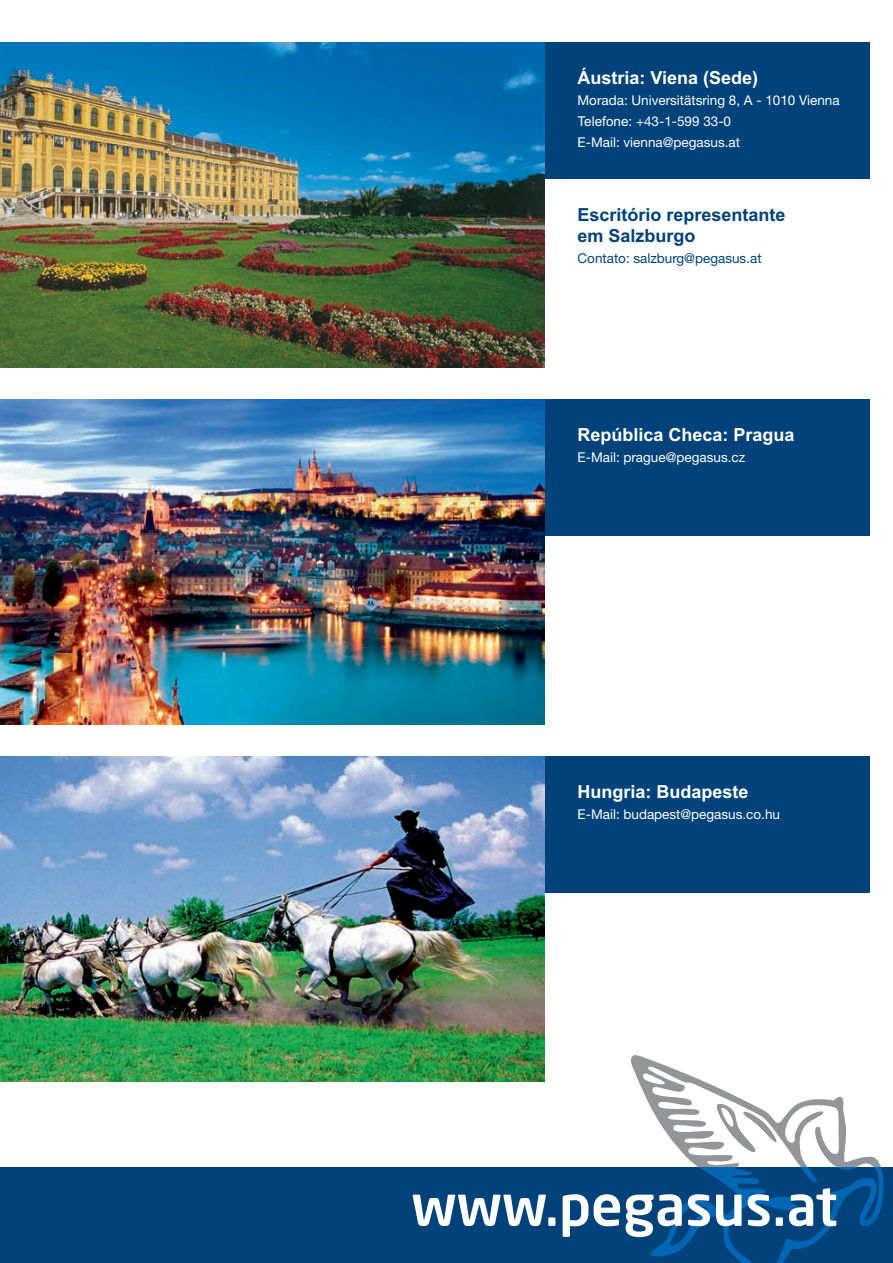
<style>
.page{position:relative;width:893px;height:1263px;background:#fff}
.page>*{position:absolute;margin:0;border:0;box-sizing:border-box;transform-origin:0 0}
.t1{font:500 55.35px "Neo Sans";color:#fff}
.t2{font:700 18px "Arial";color:#fff}
.t3{font:700 18px/21px "Arial";color:#004279}
.t4{font:13.5px/21px "Helvetica Neue";color:#fff}
.t5{font:13.5px "Helvetica Neue";color:#004279}
.s1{font-family:"Arial"}
</style>
<div class="page">
<div style="left:0;top:1167px;width:893px;height:96px;background:#004279"></div>
<svg style="left:631px;top:1055px;width:253px;height:208px"></svg>
<div style="left:0;top:399px;width:870px;height:137px;background:#004279"></div>
<div style="left:0;top:756px;width:870px;height:137px;background:#004279"></div>
<div style="left:0;top:42px;width:870px;height:137px;background:#004279"></div>
<img style="left:0;top:42px;width:544px;height:326px">
<img style="left:0;top:399px;width:544px;height:325px">
<img style="left:0;top:756px;width:544px;height:326px">
<h2 class="t2" style="left:577px;top:67px;width:182px">Áustria: Viena (Sede)</h2>
<p class="t4" style="left:577px;top:91px;width:264px">Morada: Universitätsring 8, A - 1010 Vienna<br><span class="s1">Telefone</span>: +43-1-599 33-0<br>E-Mail: vienna@pegasus.at</p>
<h2 class="t3" style="left:577px;top:204px;width:210px">Escritório representante em Salzburgo</h2>
<p class="t5" style="left:577px;top:253px;width:186px">Contato: salzburg@pegasus.at</p>
<h2 class="t2" style="left:577px;top:424px;width:219px">República Checa: Pragua</h2>
<p class="t4" style="left:577px;top:448px;width:169px">E-Mail: prague@pegasus.cz</p>
<h2 class="t2" style="left:577px;top:781px;width:173px">Hungria: Budapeste</h2>
<p class="t4" style="left:577px;top:805px;width:204px">E-Mail: budapest@pegasus.co.hu</p>
<h1 class="t1" style="left:411px;top:1184px;width:428px">www.pegasus.at</h1>
</div>
